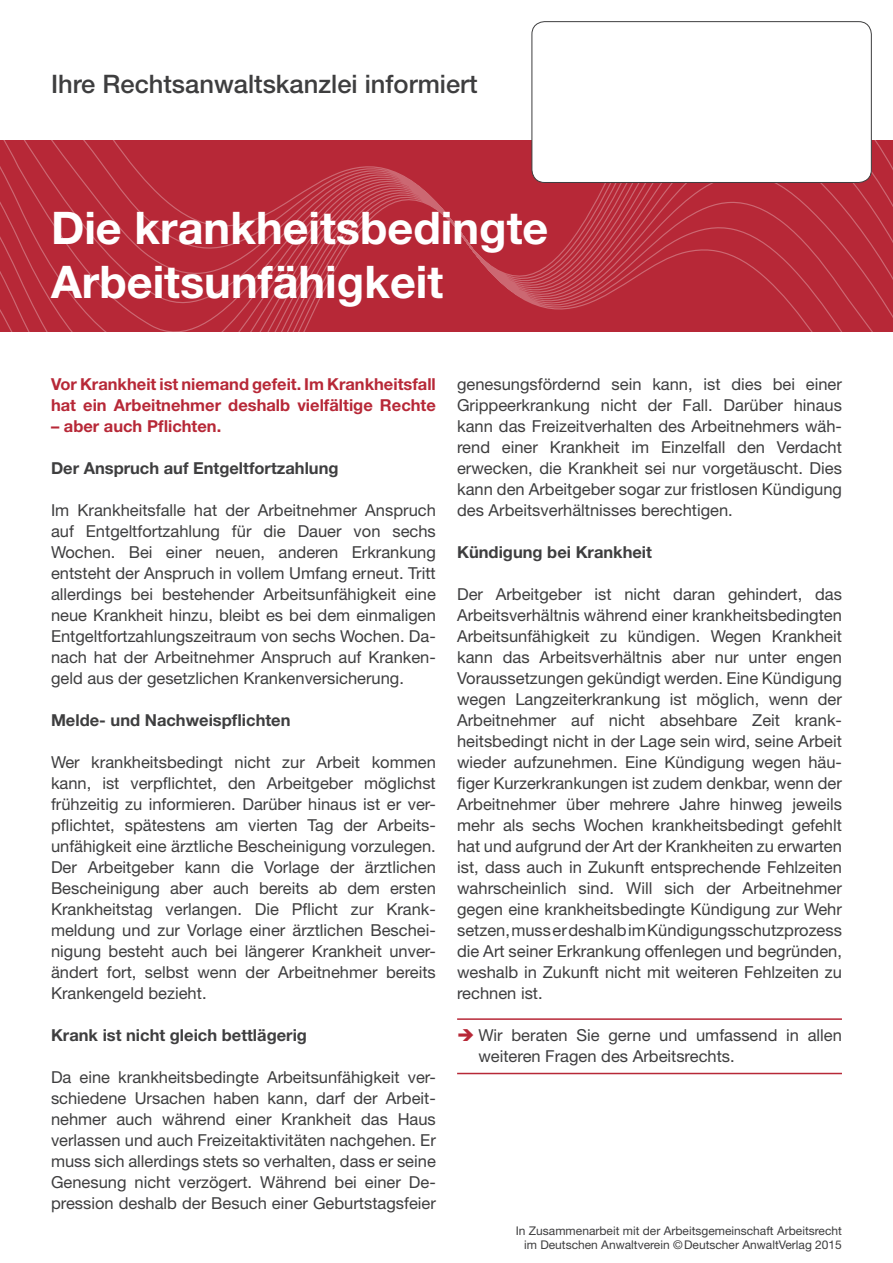
<style>
.page{position:relative;width:893px;height:1263px;background:#fff}
.page>*{position:absolute;margin:0;border:0;box-sizing:border-box;transform-origin:0 0}
.t1{font:700 45px/54px "Helvetica Neue";color:#fff}
.t2{font:500 25.5px "Helvetica Neue";color:#3e3e3f}
.t3{font:16.5px/21px "Helvetica Neue";color:#3e3e3f;text-align:justify}
.t4{font:700 16.5px "Helvetica Neue";color:#3e3e3f}
.t5{font:700 16.5px/21px "Helvetica Neue";color:#b72837}
.t6{font:12px/14.4px "Helvetica Neue";color:#3e3e3f;text-align:right}
.s1{color:#b72837}
</style>
<div class="page">
<svg style="left:1px;top:140px;width:892px;height:192px;background:#b82c3b"></svg>
<div style="left:532px;top:22px;width:339px;height:160px;background:#fff;border-radius:13px"></div>
<div style="left:531px;top:21px;width:341px;height:162px;border:1px solid #3e3e3f;border-radius:13px"></div>
<hr style="left:457px;top:1018px;width:385px;height:2px;background:#b72837">
<hr style="left:457px;top:1073px;width:385px;height:1px;background:#b72837">
<h2 class="t2" style="left:51px;top:69px;width:428px">Ihre Rechtsanwaltskanzlei informiert</h2>
<h1 class="t1" style="left:51px;top:200px;width:499px">Die krankheitsbedingte<br>Arbeitsunfähigkeit</h1>
<p class="t5" style="left:51px;top:373px;width:386px">Vor Krankheit ist niemand gefeit. Im Krankheitsfall hat ein Arbeitnehmer deshalb vielfältige Rechte</p>
<p class="t5" style="left:51px;top:415px;width:172px">– aber auch Pflichten.</p>
<p class="t4" style="left:51px;top:458px;width:289px">Der Anspruch auf Entgeltfortzahlung</p>
<p class="t3" style="left:51px;top:499px;width:386px">Im Krankheitsfalle hat der Arbeitnehmer Anspruch auf Entgeltfortzahlung für die Dauer von sechs Wochen. Bei einer neuen, anderen Erkrankung entsteht der Anspruch in vollem Umfang erneut. Tritt allerdings bei bestehender Arbeitsunfähigkeit eine neue Krankheit hinzu, bleibt es bei dem einmaligen Entgeltfortzahlungszeitraum von sechs Wochen. Da&shy;nach hat der Arbeitnehmer Anspruch auf Kranken&shy;geld aus der gesetzlichen Krankenversicherung.</p>
<p class="t4" style="left:51px;top:710px;width:241px">Melde- und Nachweispflichten</p>
<p class="t3" style="left:51px;top:751px;width:386px">Wer krankheitsbedingt nicht zur Arbeit kommen kann, ist verpflichtet, den Arbeitgeber möglichst frühzeitig zu informieren. Darüber hinaus ist er ver&shy;pflichtet, spätestens am vierten Tag der Arbeits&shy;unfähigkeit eine ärztliche Bescheinigung vorzulegen.<br>Der Arbeitgeber kann die Vorlage der ärztlichen Bescheinigung aber auch bereits ab dem ersten Krankheitstag verlangen. Die Pflicht zur Krank&shy;meldung und zur Vorlage einer ärztlichen Beschei&shy;nigung besteht auch bei längerer Krankheit unver&shy;ändert fort, selbst wenn der Arbeitnehmer bereits Krankengeld bezieht.</p>
<p class="t4" style="left:51px;top:1025px;width:257px">Krank ist nicht gleich bettlägerig</p>
<p class="t3" style="left:51px;top:1066px;width:386px">Da eine krankheitsbedingte Arbeitsunfähigkeit ver&shy;schiedene Ursachen haben kann, darf der Arbeit&shy;nehmer auch während einer Krankheit das Haus verlassen und auch Freizeitaktivitäten nachgehen. Er muss sich allerdings stets so verhalten, dass er seine Genesung nicht verzögert. Während bei einer De&shy;pression deshalb der Besuch einer Geburtstagsfeier</p>
<p class="t3" style="left:457px;top:373px;width:386px">genesungsfördernd sein kann, ist dies bei einer Grippeerkrankung nicht der Fall. Darüber hinaus kann das Freizeitverhalten des Arbeitnehmers wäh&shy;rend einer Krankheit im Einzelfall den Verdacht erwecken, die Krankheit sei nur vorgetäuscht. Dies kann den Arbeitgeber sogar zur fristlosen Kündigung des Arbeitsverhältnisses berechtigen.</p>
<p class="t4" style="left:457px;top:542px;width:196px">Kündigung bei Krankheit</p>
<p class="t3" style="left:457px;top:583px;width:386px">Der Arbeitgeber ist nicht daran gehindert, das Arbeitsverhältnis während einer krankheitsbedingten Arbeitsunfähigkeit zu kündigen. Wegen Krankheit kann das Arbeitsverhältnis aber nur unter engen Voraussetzungen gekündigt werden. Eine Kündigung wegen Langzeiterkrankung ist möglich, wenn der Arbeitnehmer auf nicht absehbare Zeit krank&shy;heitsbedingt nicht in der Lage sein wird, seine Arbeit wieder aufzunehmen. Eine Kündigung wegen häu&shy;figer Kurzerkrankungen ist zudem denkbar, wenn der Arbeitnehmer über mehrere Jahre hinweg jeweils mehr als sechs Wochen krankheitsbedingt gefehlt hat und aufgrund der Art der Krankheiten zu erwarten ist, dass auch in Zukunft entsprechende Fehlzeiten wahrscheinlich sind. Will sich der Arbeitnehmer gegen eine krankheitsbedingte Kündigung zur Wehr setzen, muss er deshalb im Kündigungsschutzprozess die Art seiner Erkrankung offenlegen und begründen, weshalb in Zukunft nicht mit weiteren Fehlzeiten zu rechnen ist.</p>
<p class="t3" style="left:478px;top:1025px;width:365px;text-indent:-21px"><span class="s1">➔</span> Wir beraten Sie gerne und umfassend in allen weiteren Fragen des Arbeitsrechts.</p>
<p class="t6" style="left:516px;top:1223px;width:328px">In Zusammenarbeit mit der Arbeitsgemeinschaft Arbeitsrecht im Deutschen Anwaltverein ©Deutscher AnwaltVerlag 2015</p>
</div>
